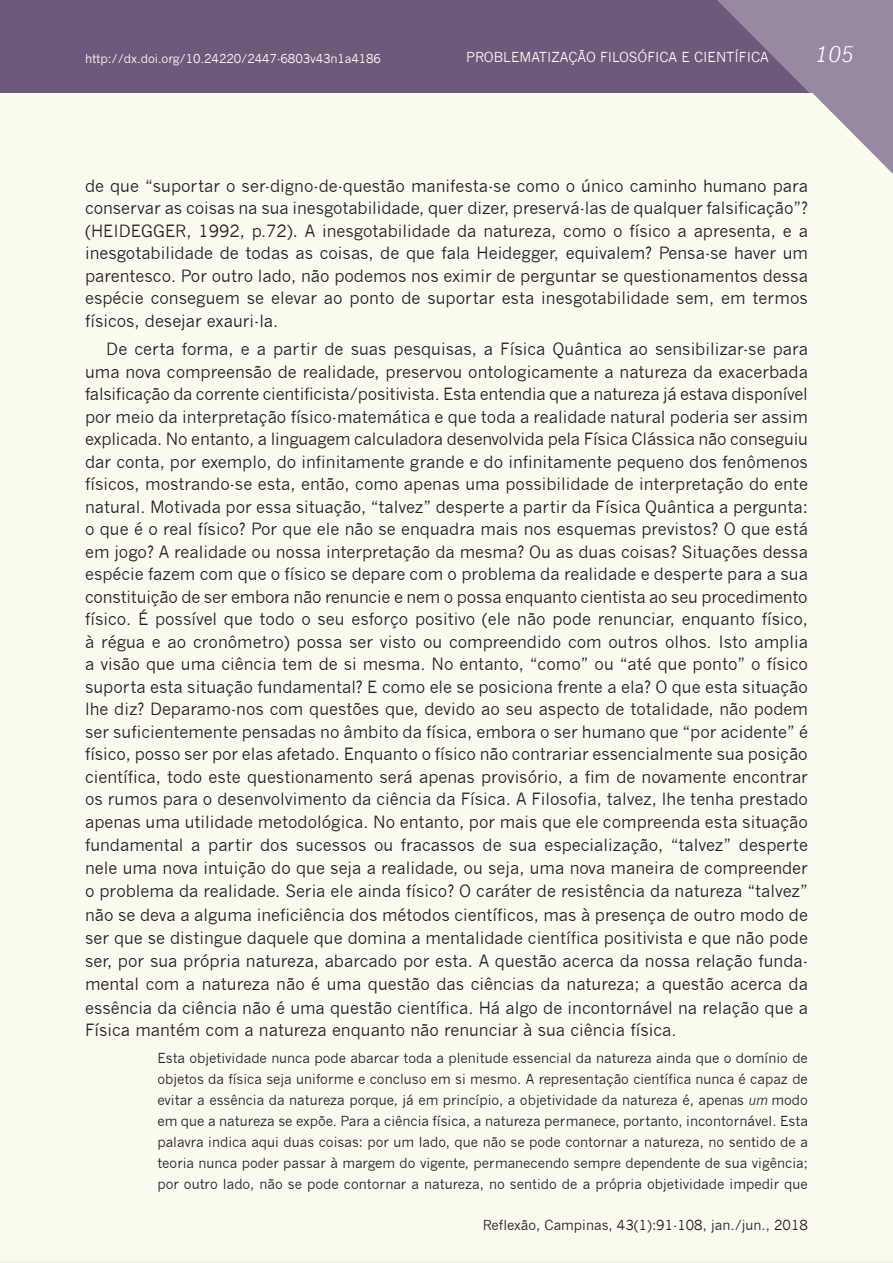
<style>
.page{position:relative;width:893px;height:1263px;background:#fff}
.page>*{position:absolute;margin:0;border:0;box-sizing:border-box;transform-origin:0 0}
.t1{font:italic 21px "News Gothic";color:#fff}
.t2{font:16.5px/22.6px "News Gothic";color:#231f20;text-align:justify}
.t3{font:13.5px/21px "News Gothic";color:#231f20;text-align:justify}
.t4{font:13.5px "News Gothic";color:#fff}
.t5{font:12px "News Gothic";letter-spacing:-.01em;color:#fff}
.s1{font-style:italic}
</style>
<div class="page">
<div style="left:0;top:0;width:893px;height:93px;background:#6d597a"></div>
<div style="left:0;top:93px;width:893px;height:1168px;background:#fbfaee"></div>
<svg style="left:717px;top:0;width:176px;height:174px"></svg>
<p class="t5" style="left:85px;top:51px;width:298px">http://dx.doi.org/10.24220/2447-6803v43n1a4186</p>
<p class="t1" style="left:815px;top:42px;width:41px">105</p>
<p class="t4" style="left:466px;top:49px;width:304px">PROBLEMATIZAÇÃO FILOSÓFICA E CIENTÍFICA</p>
<p class="t1" style="left:812px;top:42px;width:41px">105</p>
<p class="t2" style="left:85px;top:174px;width:724px">de que “suportar o ser-digno-de-questão manifesta-se como o único caminho humano para conservar as coisas na sua inesgotabilidade, quer dizer, preservá-las de qualquer falsificação”? (HEIDEGGER, 1992, p.72). A inesgotabilidade da natureza, como o físico a apresenta, e a inesgotabilidade de todas as coisas, de que fala Heidegger, equivalem? Pensa-se haver um parentesco. Por outro lado, não podemos nos eximir de perguntar se questionamentos dessa espécie conseguem se elevar ao ponto de suportar esta inesgotabilidade sem, em termos físicos, desejar exauri-la.</p>
<p class="t2" style="left:85px;top:338px;width:724px;text-indent:21px">De certa forma, e a partir de suas pesquisas, a Física Quântica ao sensibilizar-se para uma nova compreensão de realidade, preservou ontologicamente a natureza da exacerbada falsificação da corrente cientificista/positivista. Esta entendia que a natureza já estava disponível por meio da interpretação físico-matemática e que toda a realidade natural poderia ser assim explicada. No entanto, a linguagem calculadora desenvolvida pela Física Clássica não conseguiu dar conta, por exemplo, do infinitamente grande e do infinitamente pequeno dos fenômenos físicos, mostrando-se esta, então, como apenas uma possibilidade de interpretação do ente natural. Motivada por essa situação, “talvez” desperte a partir da Física Quântica a pergunta: o que é o real físico? Por que ele não se enquadra mais nos esquemas previstos? O que está em jogo? A realidade ou nossa interpretação da mesma? Ou as duas coisas? Situações dessa espécie fazem com que o físico se depare com o problema da realidade e desperte para a sua constituição de ser embora não renuncie e nem o possa enquanto cientista ao seu procedimento físico. É possível que todo o seu esforço positivo (ele não pode renunciar, enquanto físico, à régua e ao cronômetro) possa ser visto ou compreendido com outros olhos. Isto amplia a visão que uma ciência tem de si mesma. No entanto, “como” ou “até que ponto” o físico suporta esta situação fundamental? E como ele se posiciona frente a ela? O que esta situação lhe diz? Deparamo-nos com questões que, devido ao seu aspecto de totalidade, não podem ser suficientemente pensadas no âmbito da física, embora o ser humano que “por acidente” é físico, posso ser por elas afetado. Enquanto o físico não contrariar essencialmente sua posição científica, todo este questionamento será apenas provisório, a fim de novamente encontrar os rumos para o desenvolvimento da ciência da Física. A Filosofia, talvez, lhe tenha prestado apenas uma utilidade metodológica. No entanto, por mais que ele compreenda esta situação fundamental a partir dos sucessos ou fracassos de sua especialização, “talvez” desperte nele uma nova intuição do que seja a realidade, ou seja, uma nova maneira de compreender o problema da realidade. Seria ele ainda físico? O caráter de resistência da natureza “talvez” não se deva a alguma ineficiência dos métodos científicos, mas à presença de outro modo de ser que se distingue daquele que domina a mentalidade científica positivista e que não pode ser, por sua própria natureza, abarcado por esta. A questão acerca da nossa relação funda&shy;mental com a natureza não é uma questão das ciências da natureza; a questão acerca da essência da ciência não é uma questão científica. Há algo de incontornável na relação que a Física mantém com a natureza enquanto não renunciar à sua ciência física.</p>
<p class="t3" style="left:157px;top:1048px;width:652px">Esta objetividade nunca pode abarcar toda a plenitude essencial da natureza ainda que o domínio de objetos da física seja uniforme e concluso em si mesmo. A representação científica nunca é capaz de evitar a essência da natureza porque, já em princípio, a objetividade da natureza é, apenas <span class="s1">um</span> modo em que a natureza se expõe. Para a ciência física, a natureza permanece, portanto, incontornável. Esta palavra indica aqui duas coisas: por um lado, que não se pode contornar a natureza, no sentido de a teoria nunca poder passar à margem do vigente, permanecendo sempre dependente de sua vigência; por outro lado, não se pode contornar a natureza, no sentido de a própria objetividade impedir que</p>
<p class="t3" style="left:483px;top:1215px;width:327px">Reflexão, Campinas, 43(1):91-108, jan./jun., 2018</p>
</div>
